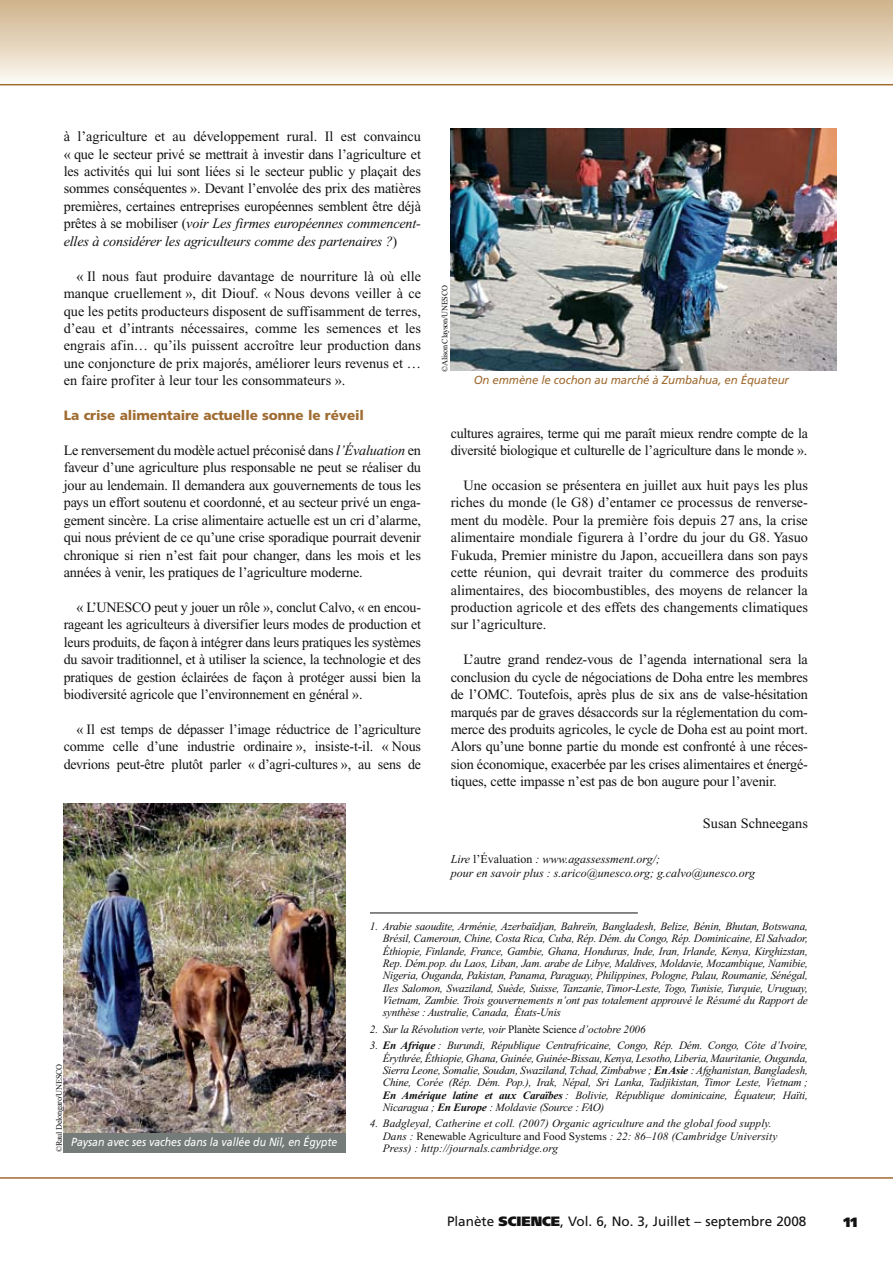
<style>
.page{position:relative;width:893px;height:1263px;background:#fff}
.page>*{position:absolute;margin:0;border:0;box-sizing:border-box;transform-origin:0 0}
.t1{font:14.25px/17.4px "Times New Roman";letter-spacing:-.015em;color:#121212;text-align:justify}
.t2{font:13.5px "Frutiger";color:#121212}
.t3{font:900 13.5px "Frutiger";letter-spacing:-.01em;color:#a06c32}
.t4{font:900 13.5px "Frutiger";color:#121212}
.t5{font:italic 12px/13.5px "Times New Roman";color:#121212}
.t6{font:italic 11.7px "Frutiger";color:#fff;scale:.9 1}
.t7{font:italic 11.7px "Frutiger";letter-spacing:-.01em;color:#a06c32}
.t8{font:italic 11.25px/12.3px "Times New Roman";letter-spacing:-.015em;color:#121212;text-align:justify}
.t9{font:italic 11.25px/12.3px "Times New Roman";letter-spacing:.01em;color:#121212}
.t10{font:8.25px "Times New Roman";letter-spacing:-.035em;color:#121212}
.s1{font-style:italic}
.s2{font-style:normal}
.s3{font-weight:700}
.s4{font-weight:900}
</style>
<div class="page">
<div style="left:0;top:0;width:893px;height:85px;background:linear-gradient(to bottom,#ceb189,#fdfaf3)"></div>
<hr style="left:0;top:84px;width:893px;height:1px;background:#a06c32">
<hr style="left:0;top:1177px;width:893px;height:2px;background:#a06c32">
<img style="left:64px;top:803px;width:282px;height:349px">
<hr style="left:370px;top:913px;width:268px;height:1px;background:#121212">
<div style="left:63px;top:1133px;width:282px;height:19px;background:#747b78"></div>
<img style="left:451px;top:129px;width:385px;height:242px">
<p class="t1" style="left:64px;top:128px;width:359px">à l’agriculture et au développement rural. Il est convaincu « que le secteur privé se mettrait à investir dans l’agriculture et les activités qui lui sont liées si le secteur public y plaçait des sommes conséquentes ». Devant l’envolée des prix des matières premières, certaines entreprises européennes semblent être déjà prêtes à se mobiliser (<span class="s1">voir Les firmes européennes commencent&shy;elles à considérer les agriculteurs comme des partenaires ?</span>)</p>
<p class="t1" style="left:64px;top:267px;width:359px;text-indent:13px">« Il nous faut produire davantage de nourriture là où elle manque cruellement », dit Diouf. « Nous devons veiller à ce que les petits producteurs disposent de suffisamment de terres, d’eau et d’intrants nécessaires, comme les semences et les engrais afin… qu’ils puissent accroître leur production dans une conjoncture de prix majorés, améliorer leurs revenus et … en faire profiter à leur tour les consommateurs ».</p>
<p class="t3" style="left:64px;top:407px;width:302px">La crise alimentaire actuelle sonne le réveil</p>
<p class="t1" style="left:64px;top:442px;width:359px">Le renversement du modèle actuel préconisé dans <span class="s1">l’Évaluation</span> en faveur d’une agriculture plus responsable ne peut se réaliser du jour au lendemain. Il demandera aux gouvernements de tous les pays un effort soutenu et coordonné, et au secteur privé un enga&shy;gement sincère. La crise alimentaire actuelle est un cri d’alarme, qui nous prévient de ce qu’une crise sporadique pourrait devenir chronique si rien n’est fait pour changer, dans les mois et les années à venir, les pratiques de l’agriculture moderne.</p>
<p class="t1" style="left:64px;top:598px;width:359px;text-indent:13px">« L’UNESCO peut y jouer un rôle », conclut Calvo, « en encou&shy;rageant les agriculteurs à diversifier leurs modes de production et leurs produits, de façon à intégrer dans leurs pratiques les systèmes du savoir traditionnel, et à utiliser la science, la technologie et des pratiques de gestion éclairées de façon à protéger aussi bien la biodiversité agricole que l’environnement en général ».</p>
<p class="t1" style="left:64px;top:720px;width:359px;text-indent:13px">« Il est temps de dépasser l’image réductrice de l’agriculture comme celle d’une industrie ordinaire », insiste-t-il. « Nous devrions peut-être plutôt parler « d’agri-cultures », au sens de</p>
<p class="t10" style="left:440px;top:372px;width:88px;rotate:-90deg">©Alison Clayson/UNESCO</p>
<p class="t7" style="left:474px;top:373px;width:317px">On emmène le cochon au marché à Zumbahua, en Équateur</p>
<p class="t1" style="left:451px;top:424px;width:359px">cultures agraires, terme qui me paraît mieux rendre compte de la diversité biologique et culturelle de l’agriculture dans le monde ».</p>
<p class="t1" style="left:451px;top:476px;width:359px;text-indent:13px">Une occasion se présentera en juillet aux huit pays les plus riches du monde (le G8) d’entamer ce processus de renverse&shy;ment du modèle. Pour la première fois depuis 27 ans, la crise alimentaire mondiale figurera à l’ordre du jour du G8. Yasuo Fukuda, Premier ministre du Japon, accueillera dans son pays cette réunion, qui devrait traiter du commerce des produits alimentaires, des biocombustibles, des moyens de relancer la production agricole et des effets des changements climatiques sur l’agriculture.</p>
<p class="t1" style="left:451px;top:651px;width:359px;text-indent:13px">L’autre grand rendez-vous de l’agenda international sera la conclusion du cycle de négociations de Doha entre les membres de l’OMC. Toutefois, après plus de six ans de valse-hésitation marqués par de graves désaccords sur la réglementation du com&shy;merce des produits agricoles, le cycle de Doha est au point mort.<br>Alors qu’une bonne partie du monde est confronté à une réces&shy;sion économique, exacerbée par les crises alimentaires et énergé&shy;tiques, cette impasse n’est pas de bon augure pour l’avenir.</p>
<p class="t1" style="left:703px;top:815px;width:106px">Susan Schneegans</p>
<p class="t5" style="left:451px;top:852px;width:306px">Lire <span class="s2">l’Évaluation</span> : www.agassessment.org/;<br>pour en savoir plus : s.arico@unesco.org; g.calvo@unesco.org</p>
<p class="t10" style="left:55px;top:1152px;width:90px;rotate:-90deg">©Raul Delongaro/UNESCO</p>
<p class="t6" style="left:71px;top:1134px;width:297px">Paysan avec ses vaches dans la vallée du Nil, en Égypte</p>
<p class="t8" style="left:383px;top:920px;width:427px;text-indent:-13px">1. Arabie saoudite, Arménie, Azerbaïdjan, Bahreïn, Bangladesh, Belize, Bénin, Bhutan, Botswana, Brésil, Cameroun, Chine, Costa Rica, Cuba, Rép. Dém. du Congo, Rép. Dominicaine, El Salvador, Éthiopie, Finlande, France, Gambie, Ghana, Honduras, Inde, Iran, Irlande, Kenya, Kirghizstan, Rep. Dém.pop. du Laos, Liban, Jam. arabe de Libye, Maldives, Moldavie, Mozambique, Namibie, Nigeria, Ouganda, Pakistan, Panama, Paraguay, Philippines, Pologne, Palau, Roumanie, Sénégal, Iles Salomon, Swaziland, Suède, Suisse, Tanzanie, Timor-Leste, Togo, Tunisie, Turquie, Uruguay, Vietnam, Zambie. Trois gouvernements n’ont pas totalement approuvé le Résumé du Rapport de synthèse : Australie, Canada, États-Unis</p>
<p class="t8" style="left:370px;top:1023px;width:277px">2. Sur la Révolution verte, voir <span class="s2">Planète Science</span> d’octobre 2006</p>
<p class="t8" style="left:383px;top:1039px;width:427px;text-indent:-13px">3. <span class="s3">En Afrique</span> : Burundi, République Centrafricaine, Congo, Rép. Dém. Congo, Côte d’Ivoire, Érythrée, Éthiopie, Ghana, Guinée, Guinée-Bissau, Kenya, Lesotho, Liberia, Mauritanie, Ouganda, Sierra Leone, Somalie, Soudan, Swaziland, Tchad, Zimbabwe ; <span class="s3">En Asie</span> : Afghanistan, Bangladesh, Chine, Corée (Rép. Dém. Pop.), Irak, Népal, Sri Lanka, Tadjikistan, Timor Leste, Vietnam ; <span class="s3">En Amérique latine et aux Caraïbes</span> : Bolivie, République dominicaine, Équateur, Haïti, Nicaragua ; <span class="s3">En Europe</span> : Moldavie (Source : FAO)</p>
<p class="t9" style="left:383px;top:1118px;width:396px;text-indent:-13px">4. Badgleyal, Catherine et coll. (2007) Organic agriculture and the global food supply.<br>Dans : <span class="s2">Renewable Agriculture and Food Systems</span> : 22: 86–108 (Cambridge University<br>Press) : http://journals.cambridge.org</p>
<p class="t2" style="left:447px;top:1213px;width:361px">Planète <span class="s4">SCIENCE</span>, Vol. 6, No. 3, Juillet – septembre 2008</p>
<p class="t4" style="left:843px;top:1214px;width:16px">11</p>
</div>
